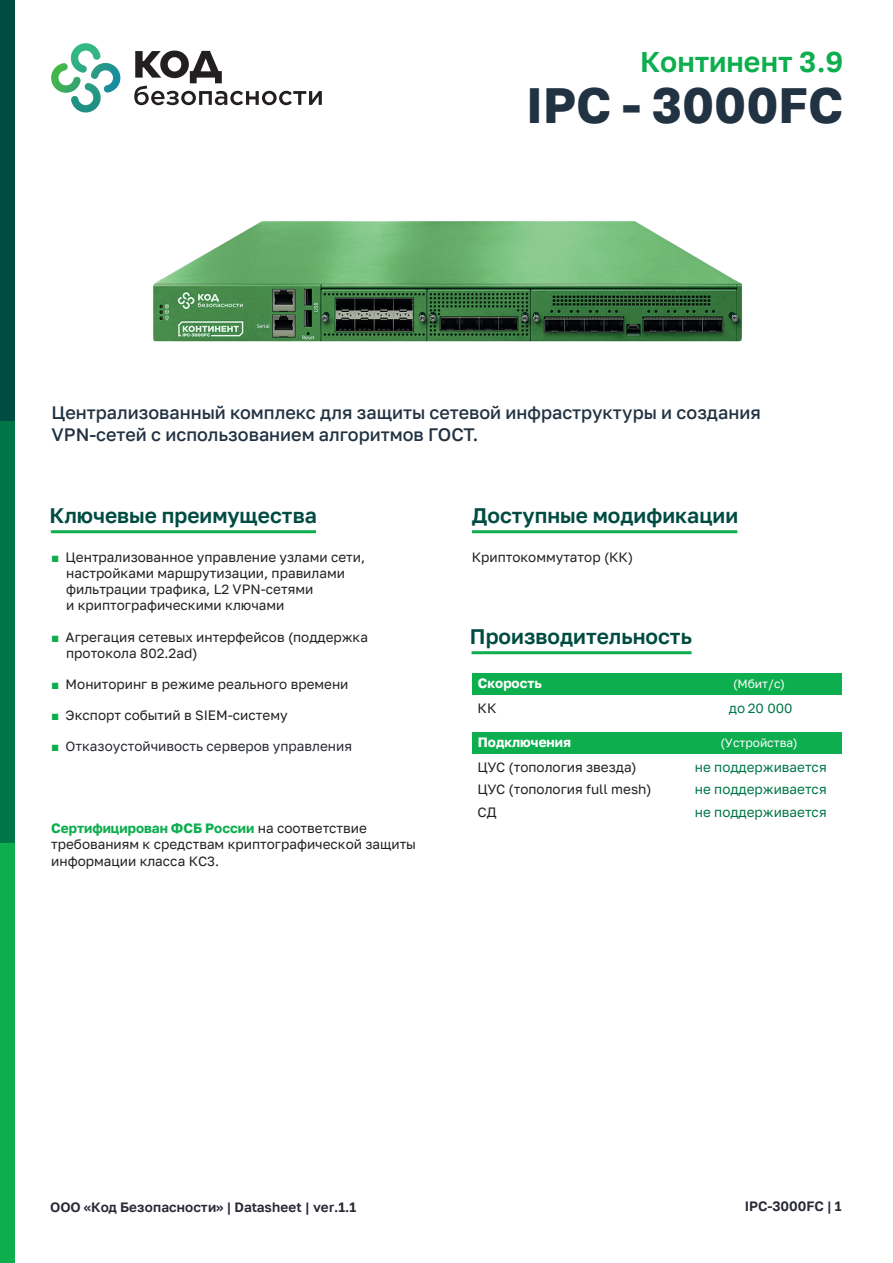
<style>
.page{position:relative;width:893px;height:1263px;background:#fff}
.page>*{position:absolute;margin:0;border:0;box-sizing:border-box;transform-origin:0 0}
.t1{font:700 49.5px "Golos Text";color:#213242}
.t2{font:600 28.5px "Golos Text";color:#0cae4e}
.t3{font:600 21px "Golos Text";color:#004c42}
.t4{font:500 18px/21.6px "Golos Text";color:#213242}
.t5{font:13.5px/16.2px "Golos Text";color:#231f20}
.t6{font:13.5px "Golos Text";color:#007648}
.t7{font:600 13.5px "Golos Text";color:#272935}
.t8{font:13.5px "Golos Text";color:#272935}
.t9{font:700 13.5px "Golos Text";color:#fff}
.t10{font:12px "Golos Text";color:#fff}
.s1{font-family:"Arial";color:#0cae4e}
.s2{font-weight:700;color:#0cae4e}
</style>
<div class="page">
<div style="left:472px;top:673px;width:370px;height:22px;background:#0cae4e"></div>
<div style="left:472px;top:732px;width:370px;height:21px;background:#0cae4e"></div>
<hr style="left:471px;top:651px;width:221px;height:3px;background:#0cae4e">
<hr style="left:472px;top:530px;width:265px;height:3px;background:#0cae4e">
<hr style="left:51px;top:530px;width:265px;height:3px;background:#0cae4e">
<svg style="left:134px;top:51px;width:188px;height:54px"></svg>
<svg style="left:51px;top:43px;width:70px;height:69px"></svg>
<div style="left:0;top:0;width:14px;height:461px;background:#004c42"></div>
<div style="left:0;top:420px;width:14px;height:451px;background:#007648"></div>
<div style="left:0;top:843px;width:14px;height:420px;background:#0cae4e"></div>
<img style="left:153px;top:221px;width:589px;height:121px">
<h2 class="t2" style="left:640px;top:44px;width:204px">Континент 3.9</h2>
<h1 class="t1" style="left:526px;top:75px;width:319px">IPC - 3000FC</h1>
<h3 class="t4" style="left:52px;top:402px;width:711px">Централизованный комплекс для защиты сетевой инфраструктуры и создания<br>VPN-сетей с использованием алгоритмов ГОСТ.</h3>
<h3 class="t3" style="left:49px;top:503px;width:269px">Ключевые преимущества</h3>
<p class="t5" style="left:66px;top:549px;width:300px;text-indent:-15px"><span class="s1">■</span> Централизованное управление узлами сети, настройками маршрутизации, правилами фильтрации трафика, L2 VPN-сетями<br>и криптографическими ключами</p>
<p class="t5" style="left:66px;top:628px;width:303px;text-indent:-15px"><span class="s1">■</span> Агрегация сетевых интерфейсов (поддержка протокола 802.2ad)</p>
<p class="t5" style="left:51px;top:676px;width:299px"><span class="s1">■</span> Мониторинг в режиме реального времени</p>
<p class="t5" style="left:51px;top:707px;width:238px"><span class="s1">■</span> Экспорт событий в SIEM-систему</p>
<p class="t8" style="left:51px;top:738px;width:302px"><span class="s1">■</span> Отказоустойчивость серверов управления</p>
<p class="t5" style="left:51px;top:820px;width:366px"><span class="s2">Сертифицирован ФСБ России</span> на соответствие требованиям к средствам криптографической защиты информации класса КС3.</p>
<h3 class="t3" style="left:472px;top:503px;width:268px">Доступные модификации</h3>
<p class="t5" style="left:472px;top:548px;width:163px">Криптокоммутатор (КК)</p>
<h3 class="t3" style="left:470px;top:624px;width:223px">Производительность</h3>
<p class="t9" style="left:478px;top:675px;width:66px">Скорость</p>
<p class="t10" style="left:733px;top:676px;width:54px">(Мбит/с)</p>
<p class="t5" style="left:478px;top:700px;width:20px">КК</p>
<p class="t6" style="left:729px;top:700px;width:65px">до 20 000</p>
<p class="t9" style="left:478px;top:734px;width:95px">Подключения</p>
<p class="t10" style="left:720px;top:735px;width:79px">(Устройства)</p>
<p class="t5" style="left:478px;top:758px;width:161px">ЦУС (топология звезда)</p>
<p class="t6" style="left:695px;top:759px;width:133px">не поддерживается</p>
<p class="t5" style="left:478px;top:781px;width:176px">ЦУС (топология full mesh)</p>
<p class="t6" style="left:695px;top:781px;width:133px">не поддерживается</p>
<p class="t5" style="left:478px;top:803px;width:21px">СД</p>
<p class="t6" style="left:695px;top:804px;width:133px">не поддерживается</p>
<p class="t7" style="left:50px;top:1199px;width:308px">ООО «Код Безопасности» | Datasheet | ver.1.1</p>
<p class="t7" style="left:745px;top:1198px;width:98px">IPC-3000FC | 1</p>
</div>
